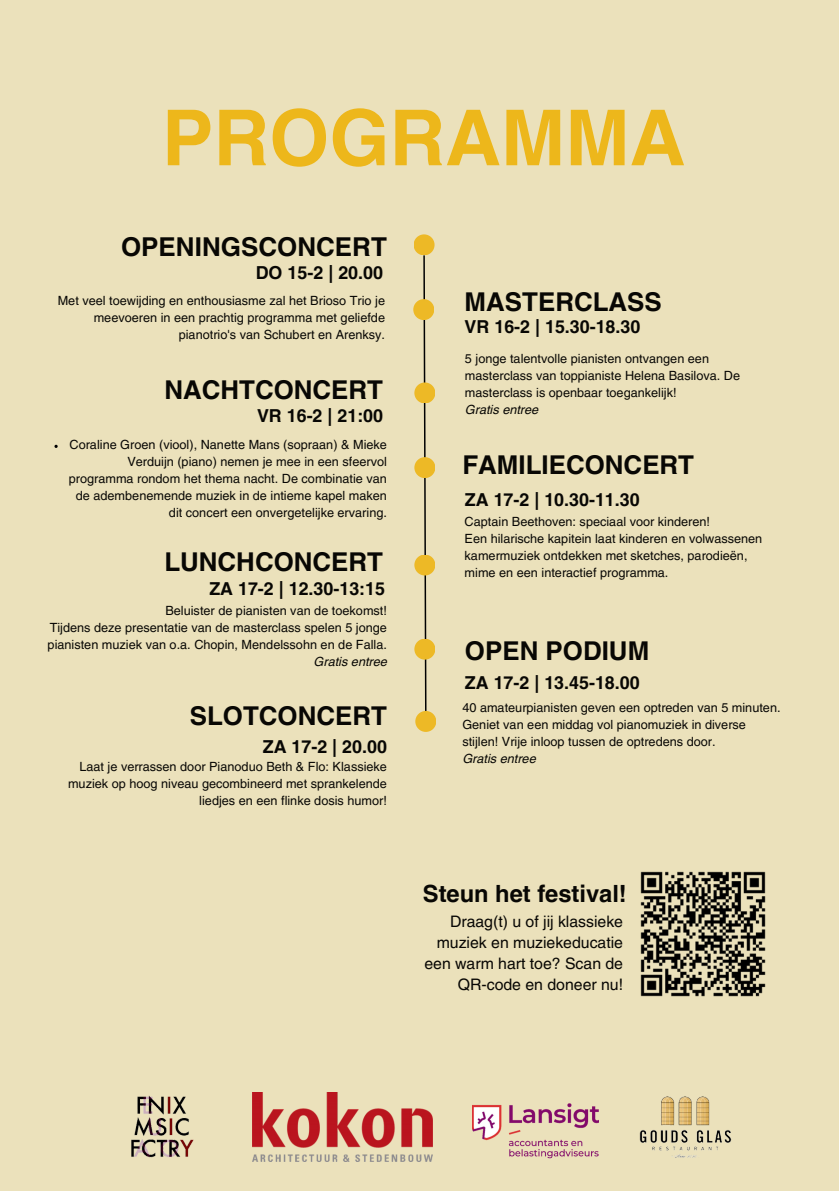
<style>
.page{position:relative;width:839px;height:1191px;background:#fff}
.page>*{position:absolute;margin:0;border:0;box-sizing:border-box;transform-origin:0 0}
.t1{font:700 77.2px "Helvetica LT Pro";color:#edb71b}
.t2{font:700 26px "Helvetica LT Pro";color:#080704}
.t3{font:700 23.8px "Helvetica LT Pro";color:#080704}
.t4{font:700 17.8px "Helvetica LT Pro";color:#080704}
.t5{font:15.8px/21.2px "Helvetica LT Pro";color:#080704;text-align:right}
.t6{font:12.6px/17px "Helvetica LT Pro";color:#080704;text-align:right}
.t7{font:italic 12.6px "Helvetica LT Pro";color:#080704}
</style>
<div class="page">
<div style="left:0;top:0;width:838px;height:1191px;background:#ebe1bb"></div>
<svg style="left:423px;top:255px;width:4px;height:456px"></svg>
<div style="left:413px;top:234px;width:21px;height:21px;background:#edb926;border-radius:50%"></div>
<div style="left:413px;top:299px;width:21px;height:21px;background:#edb926;border-radius:50%"></div>
<div style="left:414px;top:382px;width:21px;height:21px;background:#edb926;border-radius:50%"></div>
<div style="left:414px;top:457px;width:21px;height:21px;background:#edb926;border-radius:50%"></div>
<div style="left:414px;top:555px;width:21px;height:21px;background:#edb926;border-radius:50%"></div>
<div style="left:414px;top:639px;width:21px;height:21px;background:#edb926;border-radius:50%"></div>
<div style="left:415px;top:711px;width:21px;height:21px;background:#edb926;border-radius:50%"></div>
<img style="left:640px;top:871px;width:126px;height:126px">
<img style="left:252px;top:1093px;width:180px;height:69px">
<img style="left:472px;top:1103px;width:126px;height:56px">
<img style="left:131px;top:1095px;width:63px;height:63px">
<img style="left:639px;top:1096px;width:93px;height:62px">
<svg style="left:54px;top:445px;width:4px;height:3px"></svg>
<h1 class="t1" style="left:162px;top:91px;width:525px">PROGRAMMA</h1>
<h2 class="t2" style="left:121px;top:231px;width:267px">OPENINGSCONCERT</h2>
<h3 class="t4" style="left:256px;top:261px;width:129px">DO 15-2 | 20.00</h3>
<p class="t6" style="left:58px;top:292px;width:329px">Met veel toewijding en enthousiasme zal het Brioso Trio je meevoeren in een prachtig programma met geliefde pianotrio's van Schubert en Arenksy.</p>
<h2 class="t2" style="left:164px;top:374px;width:220px">NACHTCONCERT</h2>
<h3 class="t4" style="left:257px;top:405px;width:128px">VR 16-2 | 21:00</h3>
<p class="t6" style="left:69px;top:436px;width:319px">Coraline Groen (viool), Nanette Mans (sopraan) &amp; Mieke Verduijn (piano) nemen je mee in een sfeervol programma rondom het thema nacht. De combinatie van de adembenemende muziek in de intieme kapel maken dit concert een onvergetelijke ervaring.</p>
<h2 class="t2" style="left:164px;top:546px;width:220px">LUNCHCONCERT</h2>
<h3 class="t4" style="left:209px;top:578px;width:177px">ZA 17-2 | 12.30-13:15</h3>
<p class="t6" style="left:48px;top:602px;width:341px;text-align:justify;text-indent:118px">Beluister de pianisten van de toekomst!<br>Tijdens deze presentatie van de masterclass spelen 5 jonge pianisten muziek van o.a. Chopin, Mendelssohn en de Falla.</p>
<p class="t7" style="left:313px;top:654px;width:75px">Gratis entree</p>
<h2 class="t2" style="left:190px;top:700px;width:199px">SLOTCONCERT</h2>
<h3 class="t4" style="left:263px;top:736px;width:126px">ZA 17-2 | 20.00</h3>
<p class="t6" style="left:68px;top:758px;width:320px">Laat je verrassen door Pianoduo Beth &amp; Flo: Klassieke muziek op hoog niveau gecombineerd met sprankelende liedjes en een flinke dosis humor!</p>
<h2 class="t2" style="left:464px;top:286px;width:199px">MASTERCLASS</h2>
<h3 class="t4" style="left:464px;top:316px;width:177px">VR 16-2 | 15.30-18.30</h3>
<p class="t6" style="left:465px;top:350px;width:276px;text-align:left">5 jonge talentvolle pianisten ontvangen een masterclass van toppianiste Helena Basilova. De masterclass is openbaar toegankelijk!</p>
<p class="t7" style="left:465px;top:402px;width:75px">Gratis entree</p>
<h2 class="t2" style="left:462px;top:449px;width:233px">FAMILIECONCERT</h2>
<h3 class="t4" style="left:465px;top:489px;width:176px">ZA 17-2 | 10.30-11.30</h3>
<p class="t6" style="left:464px;top:513px;width:299px;text-align:left">Captain Beethoven: speciaal voor kinderen!<br>Een hilarische kapitein laat kinderen en volwassenen kamermuziek ontdekken met sketches, parodieën, mime en een interactief programma.</p>
<h2 class="t2" style="left:465px;top:635px;width:186px">OPEN PODIUM</h2>
<h3 class="t4" style="left:465px;top:672px;width:176px">ZA 17-2 | 13.45-18.00</h3>
<p class="t6" style="left:462px;top:699px;width:320px;text-align:left">40 amateurpianisten geven een optreden van 5 minuten.<br>Geniet van een middag vol pianomuziek in diverse stijlen! Vrije inloop tussen de optredens door.</p>
<p class="t7" style="left:462px;top:751px;width:75px">Gratis entree</p>
<h3 class="t3" style="left:423px;top:879px;width:205px">Steun het festival!</h3>
<p class="t5" style="left:424px;top:910px;width:200px">Draag(t) u of jij klassieke muziek en muziekeducatie een warm hart toe? Scan de<br>QR-code en doneer nu!</p>
</div>
